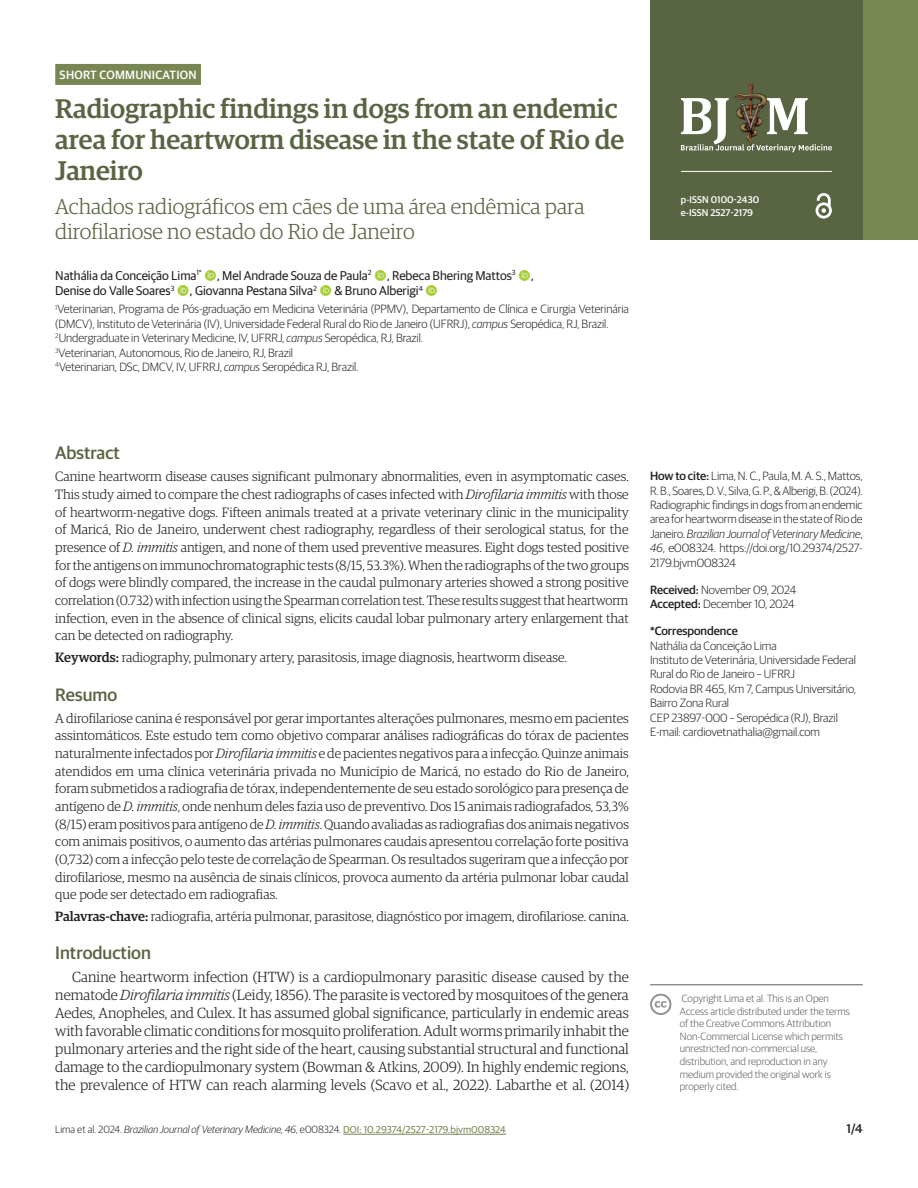
<style>
.page{position:relative;width:918px;height:1188px;background:#fff}
.page>*{position:absolute;margin:0;border:0;box-sizing:border-box;transform-origin:0 0}
.ArticleTitle{font:500 27px/31px "Guardian Egyptian";color:#596443}
.ArticleTitle-Trans1{font:300 21.75px/25px "Guardian Egyptian";color:#596443}
.Heading1{font:500 18px "Guardian Sans";color:#596443}
.AbstractTitle{font:500 18px "Guardian Sans";color:#596443}
.AbstractTitle-Trans1{font:500 18px "Guardian Sans";color:#596443}
.Paragraph{font:300 14.7px/18px "Guardian Egyptian";letter-spacing:.005em;color:#231f20;text-align:justify}
.Abstract-Trans1{font:300 13.5px/17.7px "Guardian Egyptian";color:#231f20;text-align:justify}
.Abstract{font:300 13.5px/17.7px "Guardian Egyptian";color:#231f20;text-align:justify}
.Keywords-Trans1{font:300 13.5px "Guardian Egyptian";color:#231f20}
.Keywords{font:300 13.5px "Guardian Egyptian";color:#231f20}
.Authors{font:12.75px/15.3px "Guardian Sans";letter-spacing:-.005em;color:#231f20}
.t1{font:500 12.75px "Guardian Sans";color:#231f20}
.Affiliations{font:300 12px/14.4px "Guardian Sans";letter-spacing:-.005em;color:#231f20}
.HowToCite{font:300 12px/14.4px "Guardian Sans";letter-spacing:-.005em;color:#231f20;text-align:justify}
.Correspondence{font:300 12px/14.4px "Guardian Sans";letter-spacing:-.005em;color:#231f20}
.History{font:300 12px "Guardian Sans";letter-spacing:-.005em;color:#231f20}
.t2{font:500 12px "Guardian Sans";letter-spacing:.02em;color:#fff}
.LicenseParaAlt{font:300 10.5px/12.6px "Guardian Sans";color:#57585a}
.t3{font:italic 300 10.5px "Guardian Sans";color:#231f20}
.t4{font:500 9.75px/12.6px "Guardian Sans";color:#fff}
.s1{font-style:italic}
.s2{font-weight:500}
.s3{font-style:normal}
.s4{font-weight:400;font-style:normal;font-size:10.05px;color:#788751}
</style>
<div class="page">
<hr style="left:343px;top:1134px;width:163px;height:1px;background:#788751">
<div style="left:857px;top:0;width:61px;height:240px;background:#788751"></div>
<div style="left:650px;top:0;width:213px;height:240px;background:#596443"></div>
<svg style="left:816px;top:193px;width:16px;height:26px"></svg>
<hr style="left:681px;top:171px;width:151px;height:1px;background:#fff">
<img style="left:734px;top:84px;width:32px;height:14px">
<svg style="left:681px;top:98px;width:151px;height:54px"></svg>
<svg style="left:650px;top:994px;width:21px;height:21px"></svg>
<div style="left:55px;top:64px;width:146px;height:21px;background:#788751"></div>
<hr style="left:650px;top:985px;width:213px;height:1px;background:#57585a">
<p class="t2" style="left:60px;top:66px;width:139px">SHORT COMMUNICATION</p>
<p class="ArticleTitle" style="left:55px;top:91px;width:571px">Radiographic findings in dogs from an endemic area for heartworm disease in the state of Rio de<br>Janeiro</p>
<p class="ArticleTitle-Trans1" style="left:55px;top:192px;width:531px">Achados radiográficos em cães de uma área endêmica para dirofilariose no estado do Rio de Janeiro</p>
<p class="Authors" style="left:55px;top:267px;width:480px">Nathália da Conceição Lima<sup>1*</sup> , Mel Andrade Souza de Paula<sup>2</sup> , Rebeca Bhering Mattos<sup>3</sup> ,<br>Denise do Valle Soares<sup>3</sup> , Giovanna Pestana Silva<sup>2</sup></p>
<p class="Authors" style="left:334px;top:282px;width:90px">&amp; Bruno Alberigi<sup>4</sup></p>
<p class="Affiliations" style="left:55px;top:301px;width:575px"><sup>1</sup>Veterinarian, Programa de Pós-graduação em Medicina Veterinária (PPMV), Departamento de Clínica e Cirurgia Veterinária (DMCV), Instituto de Veterinária (IV), Universidade Federal Rural do Rio de Janeiro (UFRRJ), <span class="s1">campus</span> Seropédica, RJ, Brazil.</p>
<p class="Affiliations" style="left:55px;top:330px;width:369px"><sup>2</sup>Undergraduate in Veterinary Medicine, IV, UFRRJ, <span class="s1">campus</span> Seropédica, RJ, Brazil.</p>
<p class="Affiliations" style="left:55px;top:345px;width:239px"><sup>3</sup>Veterinarian, Autonomous, Rio de Janeiro, RJ, Brazil</p>
<p class="Affiliations" style="left:55px;top:359px;width:305px"><sup>4</sup>Veterinarian, DSc, DMCV, IV, UFRRJ, <span class="s1">campus</span> Seropédica RJ, Brazil.</p>
<p class="t4" style="left:681px;top:193px;width:80px">p-ISSN 0100-2430 e-ISSN 2527-2179</p>
<p class="AbstractTitle" style="left:55px;top:440px;width:66px">Abstract</p>
<p class="Abstract" style="left:55px;top:467px;width:575px">Canine heartworm disease causes significant pulmonary abnormalities, even in asymptomatic cases.<br>This study aimed to compare the chest radiographs of cases infected with <span class="s1">Dirofilaria immitis</span> with those of heartworm-negative dogs. Fifteen animals treated at a private veterinary clinic in the municipality of Maricá, Rio de Janeiro, underwent chest radiography, regardless of their serological status, for the presence of <span class="s1">D. immitis</span> antigen, and none of them used preventive measures. Eight dogs tested positive for the antigens on immunochromatographic tests (8/15, 53.3%). When the radiographs of the two groups of dogs were blindly compared, the increase in the caudal pulmonary arteries showed a strong positive correlation (0.732) with infection using the Spearman correlation test. These results suggest that heartworm infection, even in the absence of clinical signs, elicits caudal lobar pulmonary artery enlargement that can be detected on radiography.</p>
<p class="Keywords" style="left:55px;top:649px;width:513px"><span class="s2">Keywords:</span> radiography, pulmonary artery, parasitosis, image diagnosis, heartworm disease.</p>
<p class="AbstractTitle-Trans1" style="left:55px;top:681px;width:63px">Resumo</p>
<p class="Abstract-Trans1" style="left:55px;top:708px;width:575px">A dirofilariose canina é responsável por gerar importantes alterações pulmonares, mesmo em pacientes assintomáticos. Este estudo tem como objetivo comparar análises radiográficas do tórax de pacientes naturalmente infectados por <span class="s1">Dirofilaria immitis</span> e de pacientes negativos para a infecção. Quinze animais atendidos em uma clínica veterinária privada no Município de Maricá, no estado do Rio de Janeiro, foram submetidos a radiografia de tórax, independentemente de seu estado sorológico para presença de antígeno de <span class="s1">D. immitis</span>, onde nenhum deles fazia uso de preventivo. Dos 15 animais radiografados, 53,3% (8/15) eram positivos para antígeno de <span class="s1">D. immitis</span>. Quando avaliadas as radiografias dos animais negativos com animais positivos, o aumento das artérias pulmonares caudais apresentou correlação forte positiva (0,732) com a infecção pelo teste de correlação de Spearman. Os resultados sugeriram que a infecção por dirofilariose, mesmo na ausência de sinais clínicos, provoca aumento da artéria pulmonar lobar caudal que pode ser detectado em radiografias.</p>
<p class="Keywords-Trans1" style="left:55px;top:908px;width:575px"><span class="s2">Palavras-chave:</span> radiografia, artéria pulmonar, parasitose, diagnóstico por imagem, dirofilariose. canina.</p>
<p class="Heading1" style="left:55px;top:940px;width:97px">Introduction</p>
<p class="Paragraph" style="left:55px;top:967px;width:575px;text-indent:17px">Canine heartworm infection (HTW) is a cardiopulmonary parasitic disease caused by the nematode <span class="s1">Dirofilaria immitis</span> (Leidy, 1856). The parasite is vectored by mosquitoes of the genera Aedes, Anopheles, and Culex. It has assumed global significance, particularly in endemic areas with favorable climatic conditions for mosquito proliferation. Adult worms primarily inhabit the pulmonary arteries and the right side of the heart, causing substantial structural and functional damage to the cardiopulmonary system (Bowman &amp; Atkins, 2009). In highly endemic regions, the prevalence of HTW can reach alarming levels (Scavo et al., 2022). Labarthe et al. (2014)</p>
<p class="HowToCite" style="left:650px;top:468px;width:214px"><span class="s2">How to cite:</span> Lima, N. C., Paula, M. A. S., Mattos, R. B., Soares, D. V., Silva, G. P., &amp; Alberigi, B. (2024).<br>Radiographic findings in dogs from an endemic area for heartworm disease in the state of Rio de Janeiro. <span class="s1">Brazilian Journal of Veterinary Medicine</span>, <span class="s1">46</span>, e008324. https://doi.org/10.29374/2527- 2179.bjvm008324</p>
<p class="History" style="left:650px;top:581px;width:148px"><span class="s2">Received:</span> November 09, 2024</p>
<p class="History" style="left:650px;top:596px;width:146px"><span class="s2">Accepted:</span> December 10, 2024</p>
<p class="Correspondence" style="left:650px;top:623px;width:208px"><span class="s2">*Correspondence<br></span>Nathália da Conceição Lima<br>Instituto de Veterinária, Universidade Federal Rural do Rio de Janeiro – UFRRJ<br>Rodovia BR 465, Km 7, Campus Universitário, Bairro Zona Rural<br>CEP 23897-000 – Seropédica (RJ), Brazil E-mail: cardiovetnathalia@gmail.com</p>
<p class="LicenseParaAlt" style="left:680px;top:991px;width:172px">Copyright Lima et al. This is an Open Access article distributed under the terms of the Creative Commons Attribution Non-Commercial License which permits unrestricted non-commercial use, distribution, and reproduction in any medium provided the original work is properly cited.</p>
<p class="t3" style="left:55px;top:1122px;width:452px"><span class="s3">Lima et al. 2024.</span> Brazilian Journal of Veterinary Medicine, 46, <span class="s3">e008324.</span> <span class="s4">DOI: 10.29374/2527-2179.bjvm008324</span></p>
<p class="t1" style="left:847px;top:1119px;width:18px">1/4</p>
</div>
